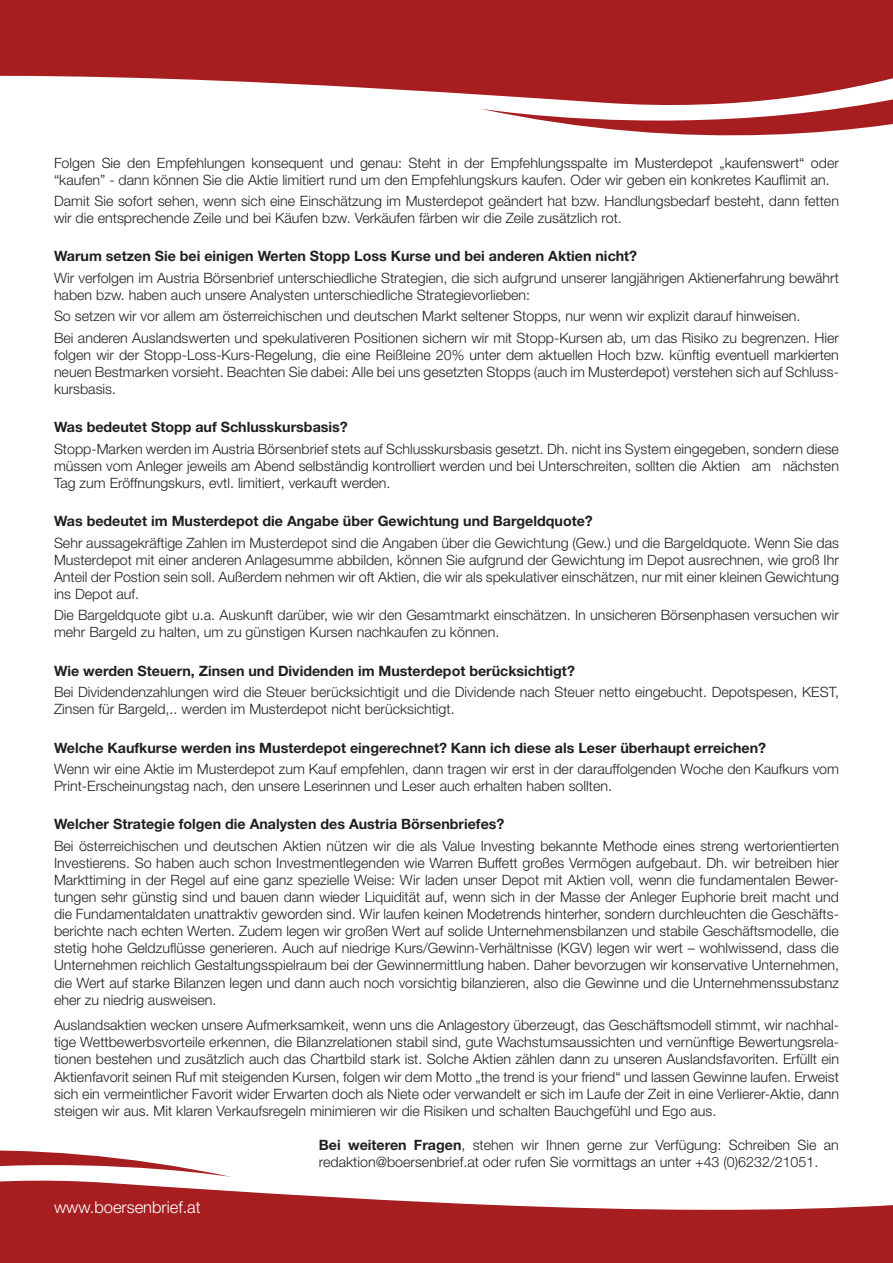
<style>
.page{position:relative;width:893px;height:1263px;background:#fff}
.page>*{position:absolute;margin:0;border:0;box-sizing:border-box;transform-origin:0 0}
.t1{font:300 16.5px "Helvetica Neue LT Std";color:#fff}
.t2{font:300 14.25px/17.1px "Helvetica Neue LT Std";color:#231f20}
.t3{font:700 14.25px "Helvetica Neue LT Std";color:#231f20}
.s1{font-weight:700}
</style>
<div class="page">
<svg style="left:232px;top:1191px;width:661px;height:72px;fill:#a71e21"></svg>
<svg style="left:0;top:1150px;width:232px;height:113px"></svg>
<svg style="left:0;top:0;width:479px;height:95px;background:#b23b3d"></svg>
<svg style="left:479px;top:0;width:414px;height:136px;fill:#a71e21"></svg>
<p class="t2" style="left:54px;top:154px;width:786px">Folgen Sie den Empfehlungen konsequent und genau: Steht in der Empfehlungsspalte im Musterdepot „kaufenswert“ oder “kaufen” - dann können Sie die Aktie limitiert rund um den Empfehlungskurs kaufen. Oder wir geben ein konkretes Kauflimit an.</p>
<p class="t2" style="left:54px;top:192px;width:786px">Damit Sie sofort sehen, wenn sich eine Einschätzung im Musterdepot geändert hat bzw. Handlungsbedarf besteht, dann fetten wir die entsprechende Zeile und bei Käufen bzw. Verkäufen färben wir die Zeile zusätzlich rot.</p>
<p class="t3" style="left:54px;top:248px;width:585px">Warum setzen Sie bei einigen Werten Stopp Loss Kurse und bei anderen Aktien nicht?</p>
<p class="t2" style="left:54px;top:269px;width:786px">Wir verfolgen im Austria Börsenbrief unterschiedliche Strategien, die sich aufgrund unserer langjährigen Aktienerfahrung bewährt haben bzw. haben auch unsere Analysten unterschiedliche Strategievorlieben:</p>
<p class="t2" style="left:54px;top:307px;width:748px">So setzen wir vor allem am österreichischen und deutschen Markt seltener Stopps, nur wenn wir explizit darauf hinweisen.</p>
<p class="t2" style="left:54px;top:329px;width:786px;text-align:justify">Bei anderen Auslandswerten und spekulativeren Positionen sichern wir mit Stopp-Kursen ab, um das Risiko zu begrenzen. Hier folgen wir der Stopp-Loss-Kurs-Regelung, die eine Reißleine 20% unter dem aktuellen Hoch bzw. künftig eventuell markierten neuen Bestmarken vorsieht. Beachten Sie dabei: Alle bei uns gesetzten Stopps (auch im Musterdepot) verstehen sich auf Schluss&shy;kursbasis.</p>
<p class="t3" style="left:54px;top:418px;width:295px">Was bedeutet Stopp auf Schlusskursbasis?</p>
<p class="t2" style="left:54px;top:440px;width:786px;text-align:justify">Stopp-Marken werden im Austria Börsenbrief stets auf Schlusskursbasis gesetzt. Dh. nicht ins System eingegeben, sondern diese müssen vom Anleger jeweils am Abend selbständig kontrolliert werden und bei Unterschreiten, sollten die Aktien am nächsten Tag zum Eröffnungskurs, evtl. limitiert, verkauft werden.</p>
<p class="t3" style="left:54px;top:512px;width:540px">Was bedeutet im Musterdepot die Angabe über Gewichtung und Bargeldquote?</p>
<p class="t2" style="left:54px;top:534px;width:786px;text-align:justify">Sehr aussagekräftige Zahlen im Musterdepot sind die Angaben über die Gewichtung (Gew.) und die Bargeldquote. Wenn Sie das Musterdepot mit einer anderen Anlagesumme abbilden, können Sie aufgrund der Gewichtung im Depot ausrechnen, wie groß Ihr Anteil der Postion sein soll. Außerdem nehmen wir oft Aktien, die wir als spekulativer einschätzen, nur mit einer kleinen Gewichtung ins Depot auf.</p>
<p class="t2" style="left:54px;top:606px;width:786px">Die Bargeldquote gibt u.a. Auskunft darüber, wie wir den Gesamtmarkt einschätzen. In unsicheren Börsenphasen versuchen wir mehr Bargeld zu halten, um zu günstigen Kursen nachkaufen zu können.</p>
<p class="t3" style="left:54px;top:662px;width:522px">Wie werden Steuern, Zinsen und Dividenden im Musterdepot berücksichtigt?</p>
<p class="t2" style="left:54px;top:683px;width:786px">Bei Dividendenzahlungen wird die Steuer berücksichtigit und die Dividende nach Steuer netto eingebucht. Depotspesen, KEST,<br>Zinsen für Bargeld,.. werden im Musterdepot nicht berücksichtigt.</p>
<p class="t3" style="left:54px;top:739px;width:713px">Welche Kaufkurse werden ins Musterdepot eingerechnet? Kann ich diese als Leser überhaupt erreichen?</p>
<p class="t2" style="left:54px;top:760px;width:786px">Wenn wir eine Aktie im Musterdepot zum Kauf empfehlen, dann tragen wir erst in der darauffolgenden Woche den Kaufkurs vom<br>Print-Erscheinungstag nach, den unsere Leserinnen und Leser auch erhalten haben sollten.</p>
<p class="t3" style="left:54px;top:815px;width:452px">Welcher Strategie folgen die Analysten des Austria Börsenbriefes?</p>
<p class="t2" style="left:54px;top:837px;width:786px;text-align:justify">Bei österreichischen und deutschen Aktien nützen wir die als Value Investing bekannte Methode eines streng wertorientierten Investierens. So haben auch schon Investmentlegenden wie Warren Buffett großes Vermögen aufgebaut. Dh. wir betreiben hier Markttiming in der Regel auf eine ganz spezielle Weise: Wir laden unser Depot mit Aktien voll, wenn die fundamentalen Bewer&shy;tungen sehr günstig sind und bauen dann wieder Liquidität auf, wenn sich in der Masse der Anleger Euphorie breit macht und die Fundamentaldaten unattraktiv geworden sind. Wir laufen keinen Modetrends hinterher, sondern durchleuchten die Geschäfts&shy;berichte nach echten Werten. Zudem legen wir großen Wert auf solide Unternehmensbilanzen und stabile Geschäftsmodelle, die stetig hohe Geldzuflüsse generieren. Auch auf niedrige Kurs/Gewinn-Verhältnisse (KGV) legen wir wert – wohlwissend, dass die Unternehmen reichlich Gestaltungsspielraum bei der Gewinnermittlung haben. Daher bevorzugen wir konservative Unternehmen, die Wert auf starke Bilanzen legen und dann auch noch vorsichtig bilanzieren, also die Gewinne und die Unternehmenssubstanz eher zu niedrig ausweisen.</p>
<p class="t2" style="left:54px;top:1016px;width:786px;text-align:justify">Auslandsaktien wecken unsere Aufmerksamkeit, wenn uns die Anlagestory überzeugt, das Geschäftsmodell stimmt, wir nachhal&shy;tige Wettbewerbsvorteile erkennen, die Bilanzrelationen stabil sind, gute Wachstumsaussichten und vernünftige Bewertungsrela&shy;tionen bestehen und zusätzlich auch das Chartbild stark ist. Solche Aktien zählen dann zu unseren Auslandsfavoriten. Erfüllt ein Aktienfavorit seinen Ruf mit steigenden Kursen, folgen wir dem Motto „the trend is your friend“ und lassen Gewinne laufen. Erweist sich ein vermeintlicher Favorit wider Erwarten doch als Niete oder verwandelt er sich im Laufe der Zeit in eine Verlierer-Aktie, dann steigen wir aus. Mit klaren Verkaufsregeln minimieren wir die Risiken und schalten Bauchgefühl und Ego aus.</p>
<p class="t1" style="left:54px;top:1197px;width:148px">www.boersenbrief.at</p>
<p class="t2" style="left:319px;top:1136px;width:521px"><span class="s1">Bei weiteren Fragen</span>, stehen wir Ihnen gerne zur Verfügung: Schreiben Sie an redaktion@boersenbrief.at oder rufen Sie vormittags an unter +43 (0)6232/21051.</p>
</div>
